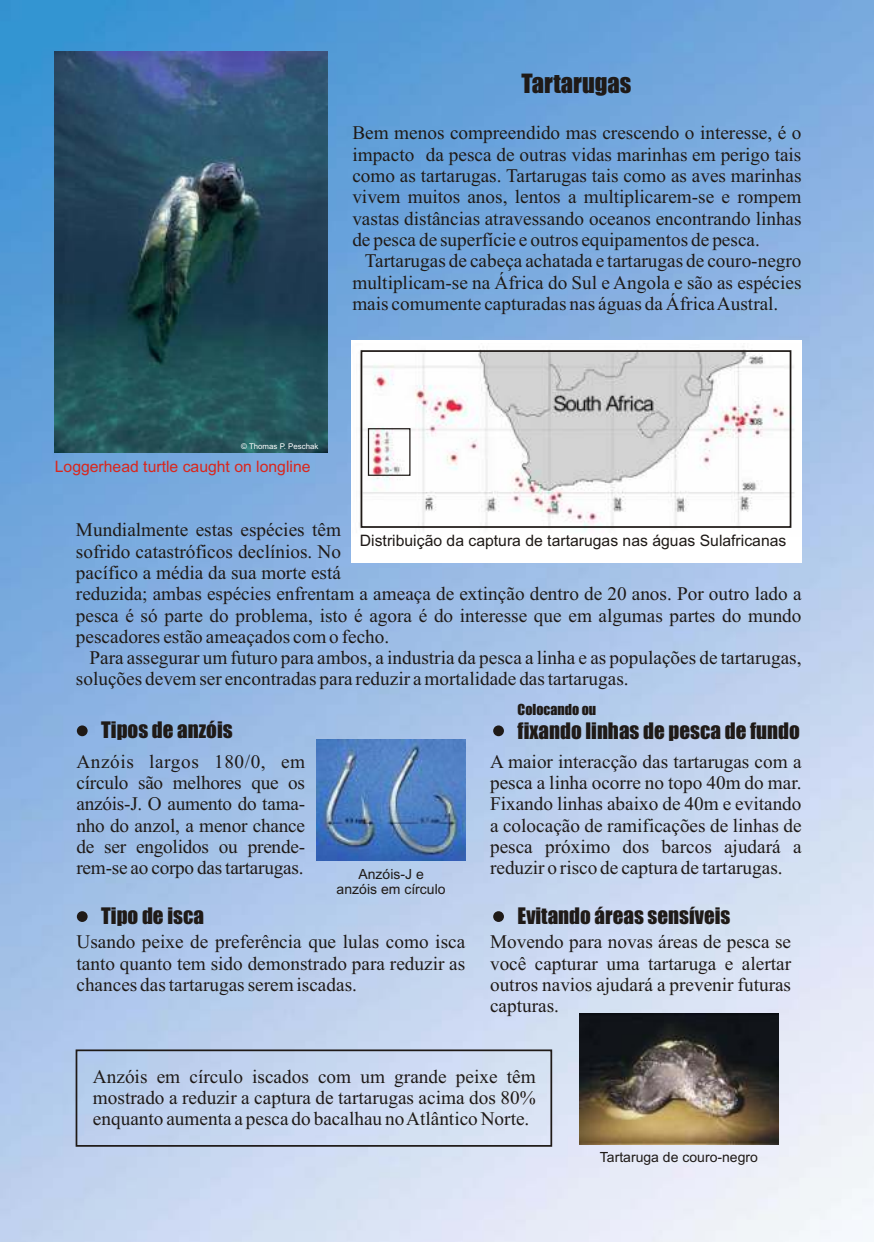
<style>
.page{position:relative;width:874px;height:1242px;background:#fff}
.page>*{position:absolute;margin:0;border:0;box-sizing:border-box;transform-origin:0 0}
.t1{font:24.5px "Impact";color:#1f1a17}
.t2{font:21px "Impact";color:#1f1a17}
.t3{font:19.25px/21.3px "Times New Roman";color:#1f1a17;text-align:justify}
.t4{font:15.75px "Arial";color:#1f1a17}
.t5{font:15.75px "Arial";color:#d9261c}
.t6{font:14px/15.6px "Arial";color:#1f1a17;text-align:center}
.t7{font:14px "Impact";color:#1f1a17}
.t8{font:7.88px "Arial";color:#fff}
</style>
<div class="page">
<img style="left:0;top:0;width:874px;height:1242px">
<img style="left:55px;top:51px;width:273px;height:401px">
<div style="left:351px;top:340px;width:450px;height:222px;background:#fff"></div>
<img style="left:359px;top:346px;width:435px;height:186px">
<div style="left:360px;top:350px;width:431px;height:178px;border:2px solid #1f1a17"></div>
<div style="left:368px;top:428px;width:42px;height:48px;border:1px solid #1f1a17"></div>
<img style="left:316px;top:739px;width:149px;height:121px">
<img style="left:579px;top:1013px;width:199px;height:131px">
<div style="left:77px;top:725px;width:11px;height:11px;background:#1f1a17;border-radius:50%"></div>
<div style="left:77px;top:911px;width:11px;height:11px;background:#1f1a17;border-radius:50%"></div>
<div style="left:493px;top:725px;width:11px;height:11px;background:#1f1a17;border-radius:50%"></div>
<div style="left:493px;top:911px;width:11px;height:11px;background:#1f1a17;border-radius:50%"></div>
<div style="left:76px;top:1049px;width:476px;height:97px;border:2px solid #1f1a17"></div>
<p class="t1" style="left:521px;top:74px;width:111px">Tartarugas</p>
<p class="t3" style="left:352px;top:124px;width:451px">Bem menos compreendido mas crescendo o interesse, é o impacto da pesca de outras vidas marinhas em perigo tais como as tartarugas. Tartarugas tais como as aves marinhas vivem muitos anos, lentos a multiplicarem-se e rompem vastas distâncias atravessando oceanos encontrando linhas de pesca de superfície e outros equipamentos de pesca.</p>
<p class="t3" style="left:352px;top:252px;width:450px;text-indent:13px">Tartarugas de cabeça achatada e tartarugas de couro-negro multiplicam-se na África do Sul e Angola e são as espécies mais comumente capturadas nas águas da África Austral.</p>
<p class="t8" style="left:241px;top:443px;width:79px">© Thomas P. Peschak</p>
<p class="t5" style="left:55px;top:461px;width:257px">Loggerhead turtle caught on longline</p>
<p class="t3" style="left:76px;top:521px;width:727px;text-align:left">Mundialmente estas espécies têm<br>sofrido catastróficos declínios. No<br>pacífico a média da sua morte está<br>reduzida; ambas espécies enfrentam a ameaça de extinção dentro de 20 anos. Por outro lado a pesca é só parte do problema, isto é agora é do interesse que em algumas partes do mundo pescadores estão ameaçados com o fecho.</p>
<p class="t3" style="left:76px;top:649px;width:727px;text-indent:13px">Para assegurar um futuro para ambos, a industria da pesca a linha e as populações de tartarugas, soluções devem ser encontradas para reduzir a mortalidade das tartarugas.</p>
<p class="t2" style="left:101px;top:721px;width:133px">Tipos de anzóis</p>
<p class="t3" style="left:76px;top:752px;width:230px">Anzóis largos 180/0, em círculo são melhores que os anzóis-J. O aumento do tama&shy;nho do anzol, a menor chance de ser engolidos ou prende&shy;rem-se ao corpo das tartarugas.</p>
<p class="t2" style="left:101px;top:907px;width:104px">Tipo de isca</p>
<p class="t3" style="left:76px;top:933px;width:390px">Usando peixe de preferência que lulas como isca tanto quanto tem sido demonstrado para reduzir as chances das tartarugas serem iscadas.</p>
<p class="t4" style="left:360px;top:535px;width:428px">Distribuição da captura de tartarugas nas águas Sulafricanas</p>
<p class="t7" style="left:517px;top:703px;width:80px">Colocando ou</p>
<p class="t2" style="left:517px;top:722px;width:284px">fixando linhas de pesca de fundo</p>
<p class="t3" style="left:490px;top:752px;width:313px">A maior interacção das tartarugas com a pesca a linha ocorre no topo 40m do mar.<br>Fixando linhas abaixo de 40m e evitando a colocação de ramificações de linhas de pesca próximo dos barcos ajudará a reduzir o risco de captura de tartarugas.</p>
<p class="t2" style="left:517px;top:907px;width:214px">Evitando áreas sensíveis</p>
<p class="t3" style="left:490px;top:933px;width:302px">Movendo para novas áreas de pesca se você capturar uma tartaruga e alertar outros navios ajudará a prevenir futuras capturas.</p>
<p class="t6" style="left:336px;top:867px;width:110px">Anzóis-J e anzóis em círculo</p>
<p class="t3" style="left:93px;top:1067px;width:444px">Anzóis em círculo iscados com um grande peixe têm mostrado a reduzir a captura de tartarugas acima dos 80% enquanto aumenta a pesca do bacalhau no Atlântico Norte.</p>
<p class="t6" style="left:600px;top:1150px;width:159px">Tartaruga de couro-negro</p>
</div>
